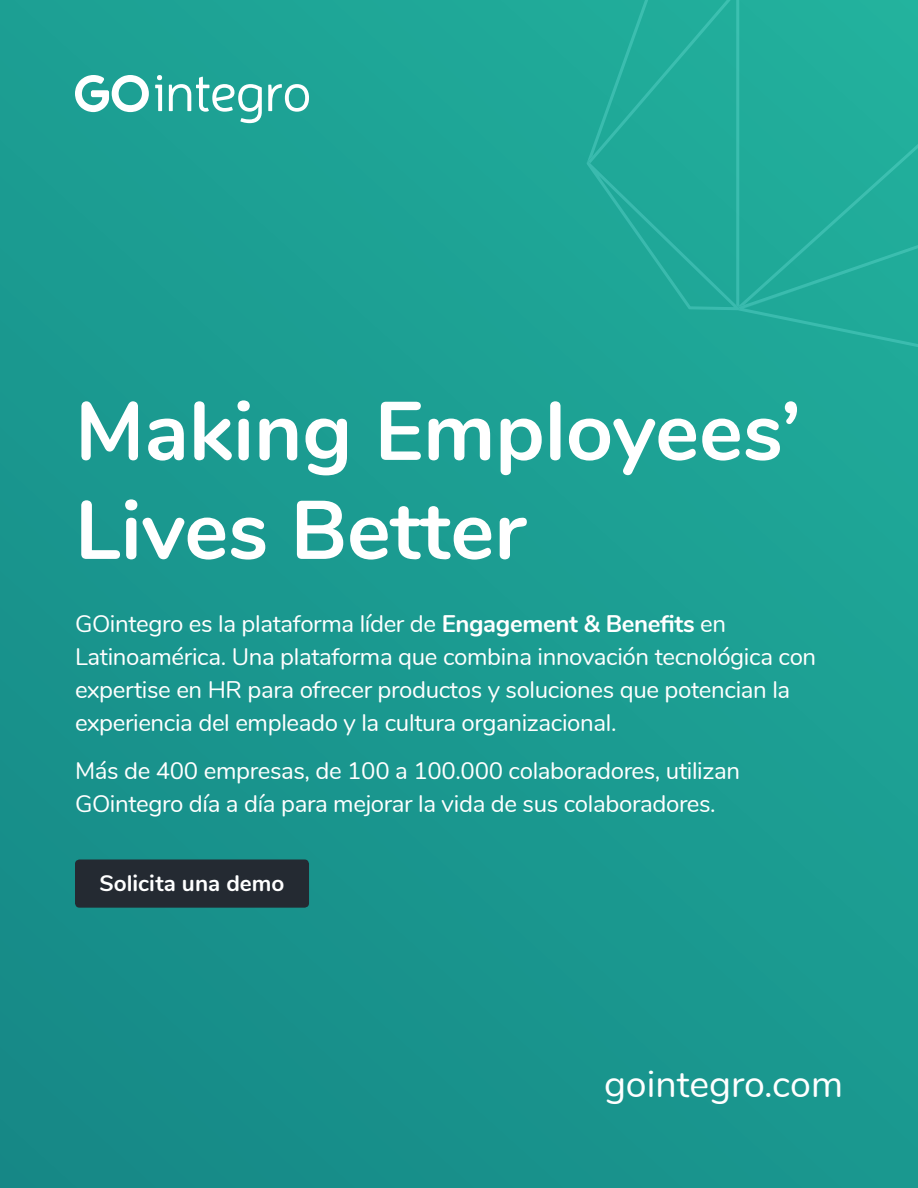
<style>
.page{position:relative;width:918px;height:1188px;background:#fff}
.page>*{position:absolute;margin:0;border:0;box-sizing:border-box;transform-origin:0 0}
.t1{font:700 82.5px/99px "Nunito";color:#fff}
.t2{font:37.5px "Nunito";color:#fff}
.t3{font:24px/33px "Nunito";letter-spacing:-.015em;color:#fff}
.t4{font:700 22.5px "Nunito";color:#fff}
.s1{font-weight:700}
</style>
<div class="page">
<div style="left:0;top:0;width:918px;height:1188px;background:linear-gradient(to right,#19958d,#1ca093)"></div>
<div style="left:739px;top:0;width:179px;height:54px;background:#22b09c"></div>
<div style="left:738px;top:54px;width:180px;height:425px;background:#20ab99"></div>
<svg style="left:587px;top:0;width:152px;height:310px;background:#21aa9a"></svg>
<svg style="left:155px;top:75px;width:7px;height:36px"></svg>
<svg style="left:169px;top:77px;width:93px;height:46px"></svg>
<svg style="left:268px;top:84px;width:41px;height:28px"></svg>
<svg style="left:75px;top:75px;width:74px;height:37px"></svg>
<div style="left:75px;top:860px;width:234px;height:48px;background:#242a32;border-radius:5px"></div>
<h1 class="t1" style="left:75px;top:377px;width:728px">Making Employees’<br>Lives Better</h1>
<p class="t3" style="left:75px;top:606px;width:743px">GOintegro es la plataforma líder de <span class="s1">Engagement &amp; Benefits</span> en Latinoamérica. Una plataforma que combina innovación tecnológica con expertise en HR para ofrecer productos y soluciones que potencian la experiencia del empleado y la cultura organizacional.</p>
<p class="t3" style="left:75px;top:753px;width:667px">Más de 400 empresas, de 100 a 100.000 colaboradores, utilizan<br>GOintegro día a día para mejorar la vida de sus colaboradores.</p>
<p class="t4" style="left:100px;top:866px;width:186px">Solicita una demo</p>
<h2 class="t2" style="left:604px;top:1056px;width:240px">gointegro.com</h2>
</div>
